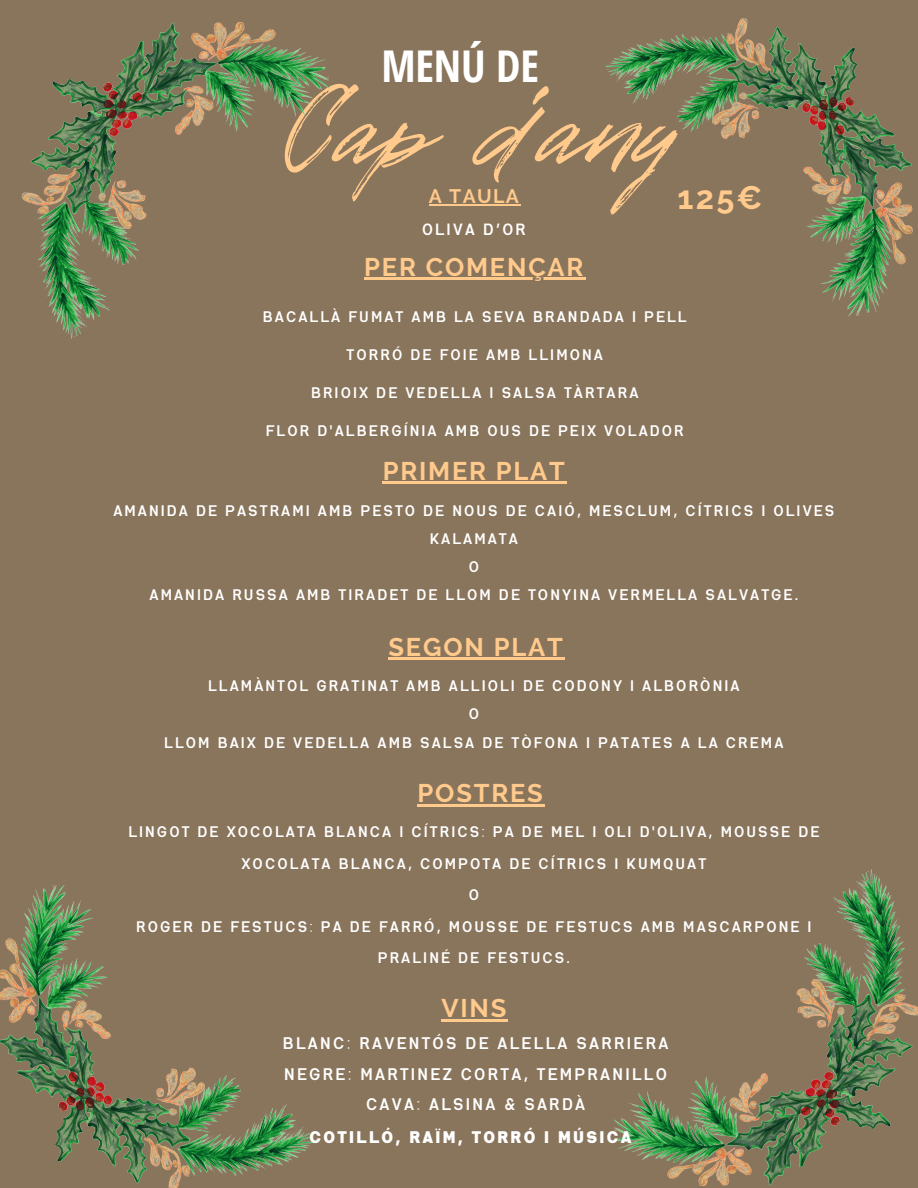
<style>
.page{position:relative;width:918px;height:1188px;background:#89745c}
.page>*{position:absolute;margin:0;border:0;box-sizing:border-box;transform-origin:0 0}
.t1{font:165px "Disruptors Script";letter-spacing:-.005em;color:#ffca8c}
.t2{font:700 43.8px "Open Sans Condensed";letter-spacing:-.005em;color:#fff}
.t3{font:700 32.4px "Raleway";color:#ffca8c}
.t4{font:700 25.5px "Raleway";letter-spacing:.07em;color:#ffca8c}
.t5{font:700 19.5px "Raleway";letter-spacing:.07em;color:#ffca8c}
.t6{font:600 16.95px "Serithai";letter-spacing:.135em;color:#fff}
.t7{font:900 16.95px "Serithai";letter-spacing:.135em;color:#fff}
.t8{font:600 16.5px "Serithai";letter-spacing:.135em;color:#fff}
.t9{font:600 15.45px/31.5px "Serithai";letter-spacing:.135em;color:#fff;text-align:center}
</style>
<div class="page">
<hr style="left:429px;top:204px;width:91px;height:1px;background:#ffca8c">
<hr style="left:418px;top:804px;width:127px;height:2px;background:#ffca8c">
<img style="left:0;top:885px;width:315px;height:303px">
<img style="left:21px;top:22px;width:308px;height:317px">
<img style="left:585px;top:18px;width:328px;height:299px">
<img style="left:614px;top:869px;width:304px;height:317px">
<hr style="left:383px;top:481px;width:184px;height:2px;background:#ffca8c">
<hr style="left:364px;top:277px;width:221px;height:3px;background:#ffca8c">
<hr style="left:389px;top:657px;width:176px;height:2px;background:#ffca8c">
<hr style="left:441px;top:1019px;width:67px;height:3px;background:#ffca8c">
<p class="t2" style="left:381px;top:35px;width:159px">MENÚ DE</p>
<p class="t1" style="left:277px;top:23px;width:396px">Cap d’any</p>
<p class="t3" style="left:677px;top:179px;width:87px">125€</p>
<p class="t5" style="left:429px;top:185px;width:92px">A TAULA</p>
<p class="t8" style="left:422px;top:220px;width:105px">OLIVA D’OR</p>
<p class="t4" style="left:364px;top:252px;width:221px">PER COMENÇAR</p>
<p class="t9" style="left:263px;top:300px;width:425px">BACALLÀ FUMAT AMB LA SEVA BRANDADA I PELL</p>
<p class="t9" style="left:347px;top:339px;width:258px">TORRÓ DE FOIE AMB LLIMONA</p>
<p class="t9" style="left:311px;top:377px;width:329px">BRIOIX DE VEDELLA I SALSA TÀRTARA</p>
<p class="t9" style="left:266px;top:415px;width:420px">FLOR D'ALBERGÍNIA AMB OUS DE PEIX VOLADOR</p>
<p class="t4" style="left:383px;top:456px;width:184px">PRIMER PLAT</p>
<p class="t9" style="left:113px;top:496px;width:723px;line-height:28.2px">AMANIDA DE PASTRAMI AMB PESTO DE NOUS DE CAIÓ, MESCLUM, CÍTRICS I OLIVES<br>KALAMATA</p>
<p class="t9" style="left:469px;top:551px;width:12px">O</p>
<p class="t9" style="left:150px;top:579px;width:650px">AMANIDA RUSSA AMB TIRADET DE LLOM DE TONYINA VERMELLA SALVATGE.</p>
<p class="t4" style="left:389px;top:632px;width:176px">SEGON PLAT</p>
<p class="t9" style="left:208px;top:670px;width:533px">LLAMÀNTOL GRATINAT AMB ALLIOLI DE CODONY I ALBORÒNIA</p>
<p class="t9" style="left:469px;top:698px;width:12px">O</p>
<p class="t9" style="left:164px;top:726px;width:621px">LLOM BAIX DE VEDELLA AMB SALSA DE TÒFONA I PATATES A LA CREMA</p>
<p class="t4" style="left:418px;top:778px;width:127px">POSTRES</p>
<p class="t9" style="left:128px;top:816px;width:693px">LINGOT DE XOCOLATA BLANCA I CÍTRICS: PA DE MEL I OLI D'OLIVA, MOUSSE DE<br>XOCOLATA BLANCA, COMPOTA DE CÍTRICS I KUMQUAT</p>
<p class="t9" style="left:469px;top:879px;width:12px">O</p>
<p class="t9" style="left:136px;top:911px;width:677px">ROGER DE FESTUCS: PA DE FARRÓ, MOUSSE DE FESTUCS AMB MASCARPONE I<br>PRALINÉ DE FESTUCS.</p>
<p class="t4" style="left:441px;top:993px;width:67px">VINS</p>
<p class="t6" style="left:283px;top:1034px;width:387px">BLANC: RAVENTÓS DE ALELLA SARRIERA</p>
<p class="t6" style="left:284px;top:1064px;width:384px">NEGRE: MARTINEZ CORTA, TEMPRANILLO</p>
<p class="t6" style="left:366px;top:1094px;width:221px">CAVA: ALSINA &amp; SARDÀ</p>
<p class="t7" style="left:310px;top:1127px;width:324px">COTILLÓ, RAÏM, TORRÓ I MÚSICA</p>
</div>
